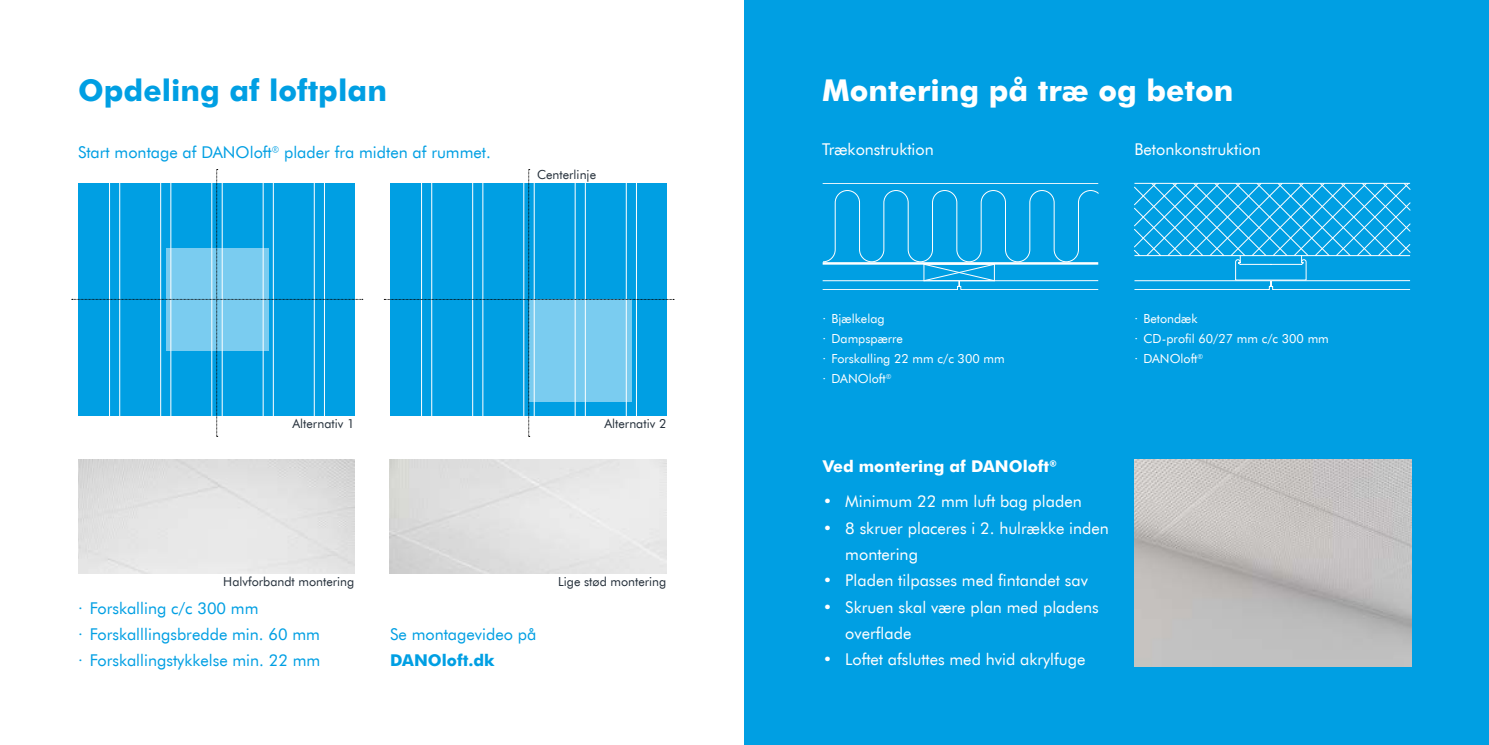
<style>
.page{position:relative;width:1489px;height:745px;background:#fff}
.page>*{position:absolute;margin:0;border:0;box-sizing:border-box;transform-origin:0 0}
.t1{font:700 30px "Futura TL";color:#fff}
.t2{font:700 30px "Futura TL";color:#009fe3}
.t3{font:16.25px/26.2px "Futura TL";color:#fff}
.t4{font:16.25px/26.2px "Futura TL";color:#009fe3}
.t5{font:700 16.25px "Futura TL";color:#fff}
.t6{font:700 16.25px "Futura TL";color:#009fe3}
.t7{font:12.5px/19.8px "Futura TL";color:#fff}
.t8{font:12.5px "Futura TL";color:#25303b}
</style>
<div class="page">
<div style="left:744px;top:0;width:744px;height:744px;background:#009fe3"></div>
<img style="left:78px;top:459px;width:276px;height:114px">
<svg style="left:72px;top:169px;width:291px;height:268px"></svg>
<svg style="left:384px;top:169px;width:290px;height:268px"></svg>
<img style="left:1134px;top:459px;width:276px;height:207px">
<svg style="left:822px;top:190px;width:276px;height:99px"></svg>
<hr style="left:822px;top:183px;width:276px;height:1px;background:#fff">
<svg style="left:1134px;top:182px;width:276px;height:108px"></svg>
<h1 class="t2" style="left:78px;top:70px;width:310px">Opdeling af loftplan</h1>
<p class="t4" style="left:78px;top:138px;width:414px">Start montage af DANOloft® plader fra midten af rummet.</p>
<p class="t8" style="left:537px;top:166px;width:60px">Centerlinje</p>
<p class="t8" style="left:292px;top:415px;width:63px">Alternativ 1</p>
<p class="t8" style="left:604px;top:415px;width:63px">Alternativ 2</p>
<p class="t8" style="left:223px;top:572px;width:133px">Halvforbandt montering</p>
<p class="t8" style="left:558px;top:572px;width:110px">Lige stød montering</p>
<p class="t4" style="left:78px;top:593px;width:244px">· Forskalling c/c 300 mm<br>· Forskalllingsbredde min. 60 mm · Forskallingstykkelse min. 22 mm</p>
<p class="t4" style="left:390px;top:619px;width:148px">Se montagevideo på</p>
<p class="t6" style="left:390px;top:648px;width:106px">DANOloft.dk</p>
<h1 class="t1" style="left:822px;top:70px;width:413px">Montering på træ og beton</h1>
<p class="t3" style="left:822px;top:136px;width:113px">Trækonstruktion</p>
<p class="t3" style="left:1134px;top:135px;width:128px">Betonkonstruktion</p>
<p class="t7" style="left:822px;top:308px;width:183px">· Bjælkelag<br>· Dampspærre<br>· Forskalling 22 mm c/c 300 mm · DANOloft®</p>
<p class="t7" style="left:1134px;top:308px;width:196px">· Betondæk<br>· CD-profil 60/27 mm c/c 300 mm · DANOloft®</p>
<p class="t5" style="left:822px;top:455px;width:235px">Ved montering af DANOloft®</p>
<p class="t3" style="left:822px;top:487px;width:260px">• Minimum 22 mm luft bag pladen</p>
<p class="t3" style="left:845px;top:513px;width:265px;text-indent:-23px">• 8 skruer placeres i 2. hulrække inden montering</p>
<p class="t3" style="left:822px;top:566px;width:267px">• Pladen tilpasses med fintandet sav</p>
<p class="t3" style="left:845px;top:592px;width:255px;text-indent:-23px">• Skruen skal være plan med pladens overflade</p>
<p class="t3" style="left:822px;top:645px;width:264px">• Loftet afsluttes med hvid akrylfuge</p>
</div>
